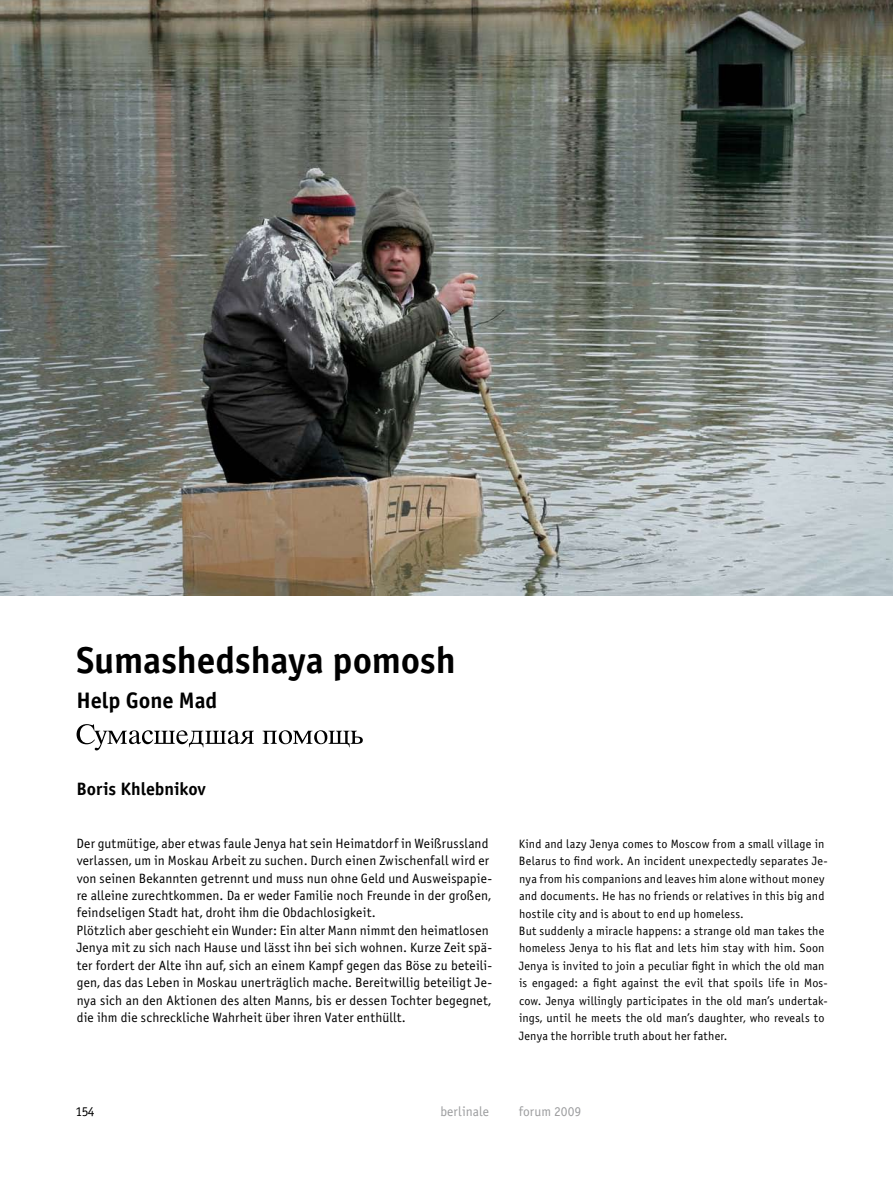
<style>
.page{position:relative;width:893px;height:1191px;background:#fff}
.page>*{position:absolute;margin:0;border:0;box-sizing:border-box;transform-origin:0 0}
.t1{font:37.5px "Officina Sans Bold ITC";letter-spacing:-.005em;color:#000}
.t2{font:22.5px "Officina Sans Bold ITC";color:#000}
.t3{font:18px "Officina Sans Bold ITC";letter-spacing:-.005em;color:#000}
.t4{font:13.5px/17.4px "Officina Sans Book ITC";letter-spacing:.01em;color:#000}
.t5{font:13.5px "Officina Sans Book ITC";color:#9c9d9f}
.t6{font:12.15px/17.4px "Officina Sans Book ITC";letter-spacing:.015em;color:#000}
</style>
<div class="page">
<img style="left:0;top:0;width:893px;height:595px">
<svg style="left:77px;top:724px;width:177px;height:26px"></svg>
<svg style="left:263px;top:730px;width:100px;height:17px"></svg>
<h1 class="t1" style="left:77px;top:637px;width:381px">Sumashedshaya pomosh</h1>
<h2 class="t2" style="left:77px;top:686px;width:142px">Help Gone Mad</h2>
<h3 class="t3" style="left:77px;top:778px;width:131px">Boris Khlebnikov</h3>
<p class="t4" style="left:76px;top:834px;width:417px">Der gutmütige, aber etwas faule Jenya hat sein Heimatdorf in Weißrussland verlassen, um in Moskau Arbeit zu suchen. Durch einen Zwischenfall wird er von seinen Bekannten getrennt und muss nun ohne Geld und Ausweispapie&shy;re alleine zurechtkommen. Da er weder Familie noch Freunde in der großen, feindseligen Stadt hat, droht ihm die Obdachlosigkeit.<br>Plötzlich aber geschieht ein Wunder: Ein alter Mann nimmt den heimatlosen Jenya mit zu sich nach Hause und lässt ihn bei sich wohnen. Kurze Zeit spä&shy;ter fordert der Alte ihn auf, sich an einem Kampf gegen das Böse zu beteili&shy;gen, das das Leben in Moskau unerträglich mache. Bereitwillig beteiligt Je&shy;nya sich an den Aktionen des alten Manns, bis er dessen Tochter begegnet, die ihm die schreckliche Wahrheit über ihren Vater enthüllt.</p>
<p class="t6" style="left:519px;top:835px;width:311px">Kind and lazy Jenya comes to Moscow from a small village in Belarus to find work. An incident unexpectedly separates Je&shy;nya from his companions and leaves him alone without money and documents. He has no friends or relatives in this big and hostile city and is about to end up homeless.<br>But suddenly a miracle happens: a strange old man takes the homeless Jenya to his flat and lets him stay with him. Soon Jenya is invited to join a peculiar fight in which the old man is engaged: a fight against the evil that spoils life in Mos&shy;cow. Jenya willingly participates in the old man’s undertak&shy;ings, until he meets the old man’s daughter, who reveals to Jenya the horrible truth about her father.</p>
<p class="t4" style="left:76px;top:1102px;width:21px">154</p>
<p class="t5" style="left:441px;top:1103px;width:50px">berlinale</p>
<p class="t5" style="left:519px;top:1103px;width:64px">forum 2009</p>
</div>
